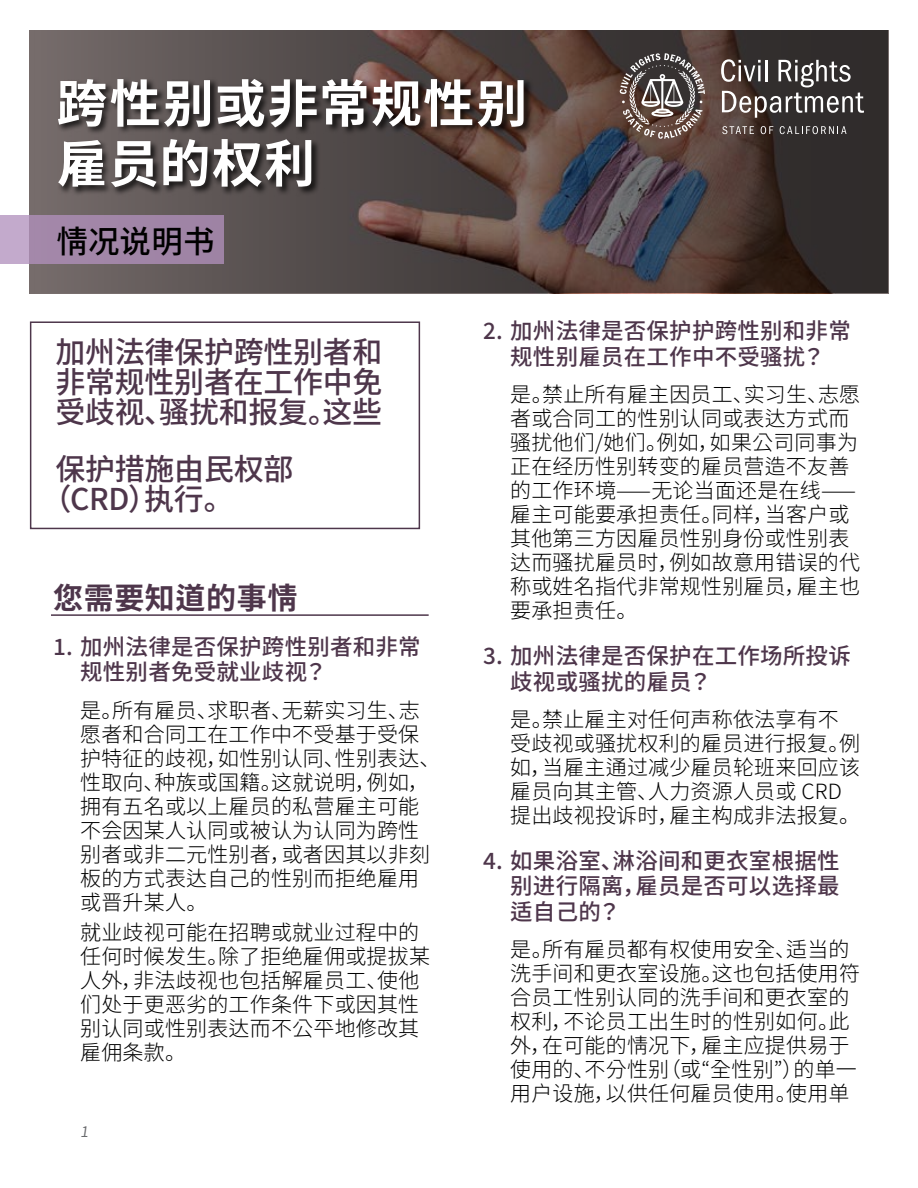
<style>
.page{position:relative;width:918px;height:1188px;background:#fff}
.page>*{position:absolute;margin:0;border:0;box-sizing:border-box;transform-origin:0 0}
.t1{font:700 51px/60px "Noto Sans CJ Kkr";letter-spacing:.025em;color:#fff}
.t2{font:500 31.5px "Noto Sans CJ Kkr";letter-spacing:.005em;color:#000}
.t3{font:500 30px/30px "Noto Sans CJ Kkr";letter-spacing:-.01em;color:#4e364b;text-align:justify}
.t4{font:700 30px "Noto Sans CJ Kkr";letter-spacing:.02em;color:#4e364b}
.t5{font:500 22.5px/25.5px "Noto Sans CJ Kkr";letter-spacing:.01em;color:#4e364b}
.t6{font:300 21px/24px "Noto Sans CJ Kkr";letter-spacing:.01em;color:#000}
.t7{font:600 15px "Noto Sans CJ Kkr";color:#696a6d}
</style>
<div class="page">
<svg style="left:30px;top:30px;width:858px;height:263px;background:#504443"></svg>
<svg style="left:0;top:215px;width:224px;height:49px;background:#a58aab"></svg>
<div style="left:30px;top:321px;width:390px;height:208px;border:2px solid #4e364b"></div>
<hr style="left:51px;top:614px;width:378px;height:2px;background:#4e364b">
<svg style="left:721px;top:59px;width:143px;height:59px;background:#615b5a"></svg>
<svg style="left:722px;top:126px;width:32px;height:8px"></svg>
<svg style="left:761px;top:126px;width:12px;height:8px"></svg>
<svg style="left:780px;top:126px;width:67px;height:8px"></svg>
<svg style="left:620px;top:53px;width:85px;height:86px;background:#70635f"></svg>
<div style="left:57px;top:77px;width:477px;height:120px;background:#000;opacity:.75"></div>
<h1 class="t1" style="left:56px;top:75px;width:472px">跨性别或非常规性别雇员的权利</h1>
<p class="t2" style="left:56px;top:224px;width:160px">情况说明书</p>
<p class="t3" style="left:56px;top:338px;width:328px">加州法律保护跨性别者和非常规性别者在工作中免受歧视、骚扰和报复。这些</p>
<p class="t3" style="left:42px;top:455px;width:253px;text-indent:14px">保护措施由民权部（CRD）执行。</p>
<h2 class="t4" style="left:53px;top:581px;width:246px">您需要知道的事情</h2>
<p class="t5" style="left:80px;top:634px;width:342px;text-indent:-27px">1. 加州法律是否保护跨性别者和非常规性别者免受就业歧视？</p>
<p class="t6" style="left:80px;top:698px;width:362px">是。所有雇员、求职者、无薪实习生、志愿者和合同工在工作中不受基于受保护特征的歧视，如性别认同、性别表达、性取向、种族或国籍。这就说明，例如，拥有五名或以上雇员的私营雇主可能不会因某人认同或被认为认同为跨性别者或非二元性别者，或者因其以非刻板的方式表达自己的性别而拒绝雇用或晋升某人。</p>
<p class="t6" style="left:80px;top:921px;width:351px">就业歧视可能在招聘或就业过程中的任何时候发生。除了拒绝雇佣或提拔某人外，非法歧视也包括解雇员工、使他们处于更恶劣的工作条件下或因其性别认同或性别表达而不公平地修改其雇佣条款。</p>
<p class="t7" style="left:80px;top:1123px;width:16px">1</p>
<p class="t5" style="left:483px;top:319px;width:369px;text-align:center">2. 加州法律是否保护护跨性别和非常规性别雇员在工作中不受骚扰？</p>
<p class="t6" style="left:510px;top:383px;width:352px">是。禁止所有雇主因员工、实习生、志愿者或合同工的性别认同或表达方式而骚扰他们/她们。例如，如果公司同事为正在经历性别转变的雇员营造不友善的工作环境——无论当面还是在线——雇主可能要承担责任。同样，当客户或其他第三方因雇员性别身份或性别表达而骚扰雇员时，例如故意用错误的代称或姓名指代非常规性别雇员，雇主也要承担责任。</p>
<p class="t5" style="left:510px;top:644px;width:342px;text-indent:-27px">3. 加州法律是否保护在工作场所投诉歧视或骚扰的雇员？</p>
<p class="t6" style="left:510px;top:708px;width:352px">是。禁止雇主对任何声称依法享有不受歧视或骚扰权利的雇员进行报复。例如，当雇主通过减少雇员轮班来回应该雇员向其主管、人力资源人员或 CRD提出歧视投诉时，雇主构成非法报复。</p>
<p class="t5" style="left:510px;top:848px;width:331px;text-align:justify;text-indent:-27px">4. 如果浴室、淋浴间和更衣室根据性别进行隔离，雇员是否可以选择最适自己的？</p>
<p class="t6" style="left:510px;top:938px;width:351px">是。所有雇员都有权使用安全、适当的洗手间和更衣室设施。这也包括使用符合员工性别认同的洗手间和更衣室的权利，不论员工出生时的性别如何。此外，在可能的情况下，雇主应提供易于使用的、不分性别（或“全性别”）的单一用户设施，以供任何雇员使用。使用单</p>
</div>
